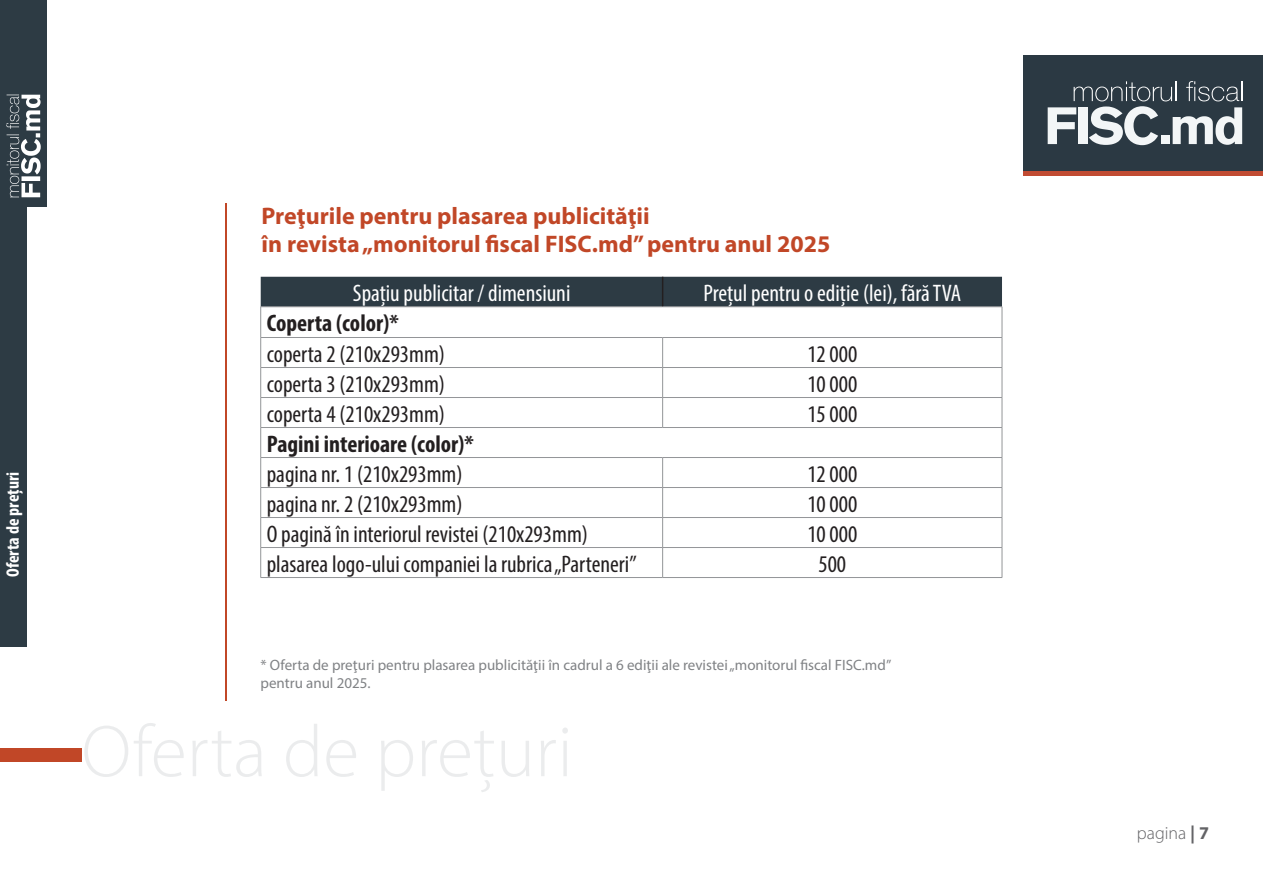
<style>
.page{position:relative;width:1263px;height:893px;background:#fff}
.page>*{position:absolute;margin:0;border:0;box-sizing:border-box;transform-origin:0 0}
.t1{font:condensed 24px "Myriad Pro";color:#231f20}
.t2{font:700 24px "Myriad Pro";color:#c14727}
.t3{font:condensed 24px "Myriad Pro";color:#fff}
.t4{font:700 condensed 24px "Myriad Pro";color:#231f20}
.t5{font:700 condensed 18px "Myriad Pro";color:#fff}
.t6{font:300 18px "Myriad Pro";color:#636366}
.t7{font:15px "Myriad Pro";color:#808285}
.s1{font-weight:700}
</style>
<div class="page">
<div style="left:1023px;top:55px;width:240px;height:116px;background:#2b3943"></div>
<svg style="left:1048px;top:81px;width:194px;height:64px"></svg>
<div style="left:1023px;top:171px;width:240px;height:5px;background:#c14b32"></div>
<div style="left:0;top:202px;width:27px;height:445px;background:#2d3b44"></div>
<div style="left:0;top:0;width:47px;height:207px;background:#2d3b44"></div>
<svg style="left:6px;top:95px;width:35px;height:102px"></svg>
<div style="left:261px;top:277px;width:741px;height:29px;background:#2d3b44"></div>
<hr style="left:662px;top:277px;width:1px;height:30px;background:#231f20">
<hr style="left:261px;top:306px;width:402px;height:1px;background:#939598">
<hr style="left:260px;top:307px;width:1px;height:30px;background:#939598">
<hr style="left:663px;top:306px;width:339px;height:1px;background:#939598">
<hr style="left:1002px;top:307px;width:1px;height:30px;background:#939598">
<hr style="left:261px;top:337px;width:402px;height:1px;background:#939598">
<hr style="left:663px;top:337px;width:339px;height:1px;background:#939598">
<hr style="left:261px;top:367px;width:402px;height:1px;background:#939598">
<hr style="left:663px;top:367px;width:339px;height:1px;background:#939598">
<hr style="left:261px;top:397px;width:402px;height:1px;background:#939598">
<hr style="left:663px;top:397px;width:339px;height:1px;background:#939598">
<svg style="left:662px;top:338px;width:1px;height:89px"></svg>
<hr style="left:261px;top:427px;width:402px;height:1px;background:#939598">
<hr style="left:663px;top:427px;width:339px;height:1px;background:#939598">
<hr style="left:261px;top:457px;width:402px;height:1px;background:#939598">
<hr style="left:663px;top:457px;width:339px;height:1px;background:#939598">
<hr style="left:261px;top:487px;width:402px;height:1px;background:#939598">
<hr style="left:663px;top:487px;width:339px;height:1px;background:#939598">
<hr style="left:261px;top:517px;width:402px;height:1px;background:#939598">
<hr style="left:663px;top:517px;width:339px;height:1px;background:#939598">
<hr style="left:261px;top:547px;width:402px;height:1px;background:#939598">
<svg style="left:260px;top:338px;width:1px;height:239px"></svg>
<hr style="left:663px;top:547px;width:339px;height:1px;background:#939598">
<svg style="left:662px;top:458px;width:1px;height:119px"></svg>
<svg style="left:1002px;top:338px;width:1px;height:239px"></svg>
<hr style="left:261px;top:577px;width:402px;height:1px;background:#939598">
<hr style="left:663px;top:577px;width:339px;height:1px;background:#939598">
<hr style="left:225px;top:204px;width:1px;height:497px;background:#c14727">
<div style="left:0;top:748px;width:82px;height:14px;background:#c14727"></div>
<p class="t5" style="left:1px;top:577px;width:107px;rotate:-90deg">Oferta de prețuri</p>
<p class="t2" style="left:262px;top:200px;width:390px">Preţurile pentru plasarea publicităţii</p>
<p class="t2" style="left:262px;top:229px;width:570px">în revista „monitorul fiscal FISC.md” pentru anul 2025</p>
<p class="t3" style="left:353px;top:278px;width:219px">Spațiu publicitar / dimensiuni</p>
<p class="t3" style="left:703px;top:278px;width:259px">Prețul pentru o ediție (lei), fără TVA</p>
<p class="t4" style="left:267px;top:308px;width:133px">Coperta (color)*</p>
<p class="t1" style="left:267px;top:339px;width:180px">coperta 2 (210x293mm)</p>
<p class="t1" style="left:807px;top:339px;width:51px">12 000</p>
<p class="t1" style="left:267px;top:369px;width:180px">coperta 3 (210x293mm)</p>
<p class="t1" style="left:807px;top:369px;width:51px">10 000</p>
<p class="t1" style="left:267px;top:399px;width:180px">coperta 4 (210x293mm)</p>
<p class="t1" style="left:807px;top:399px;width:51px">15 000</p>
<p class="t4" style="left:267px;top:428px;width:208px">Pagini interioare (color)*</p>
<p class="t1" style="left:267px;top:459px;width:197px">pagina nr. 1 (210x293mm)</p>
<p class="t1" style="left:807px;top:459px;width:51px">12 000</p>
<p class="t1" style="left:267px;top:489px;width:197px">pagina nr. 2 (210x293mm)</p>
<p class="t1" style="left:807px;top:489px;width:51px">10 000</p>
<p class="t1" style="left:267px;top:519px;width:323px">O pagină în interiorul revistei (210x293mm)</p>
<p class="t1" style="left:807px;top:519px;width:51px">10 000</p>
<p class="t1" style="left:267px;top:549px;width:371px">plasarea logo-ului companiei la rubrica „Parteneri”</p>
<p class="t1" style="left:818px;top:549px;width:29px">500</p>
<p class="t7" style="left:261px;top:656px;width:632px">* Oferta de preţuri pentru plasarea publicităţii în cadrul a 6 ediţii ale revistei „monitorul fiscal FISC.md”</p>
<p class="t7" style="left:261px;top:674px;width:112px">pentru anul 2025.</p>
<p class="t6" style="left:1137px;top:822px;width:74px">pagina <span class="s1">| 7</span></p>
</div>
